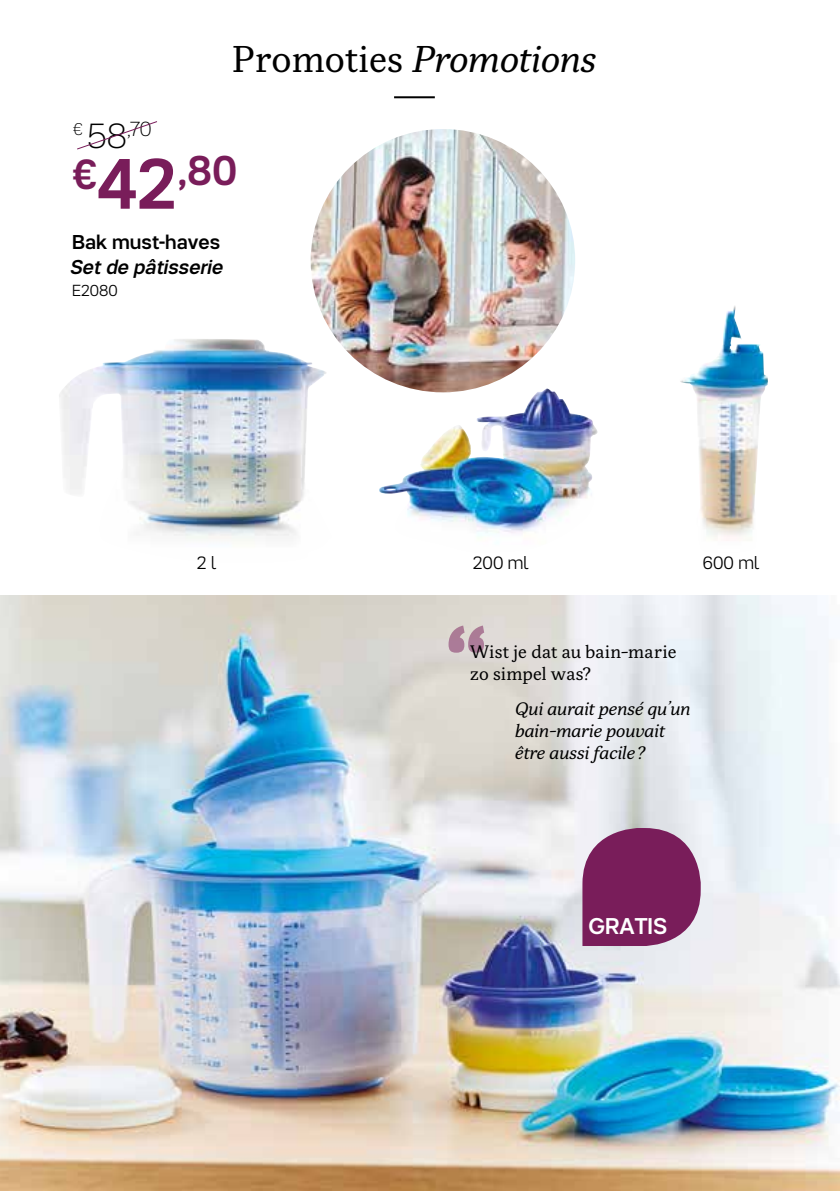
<style>
.page{position:relative;width:840px;height:1191px;background:#fff}
.page>*{position:absolute;margin:0;border:0;box-sizing:border-box;transform-origin:0 0}
.t1{font:500 42px "Tupper PRO";color:#791d5a}
.t2{font:italic 37.2px "Tupper Serif";color:#000}
.t3{font:500 22.8px "Tupper PRO";color:#fff}
.t4{font:100 20.6px "Tupper PRO";color:#000}
.t5{font:500 20px "Tupper PR Oitalic";color:#000}
.t6{font:500 20px "Tupper PRO";color:#000}
.t7{font:italic 18px/22px "Tupper Serif";color:#000}
.t8{font:18px/22px "Tupper Serif";letter-spacing:.01em;color:#000}
.t9{font:300 18px "Tupper PRO";color:#000}
.t10{font:300 16px "Tupper PRO";color:#000}
.s1{font-style:normal}
.s2{font-size:16.8px}
.s3{font-size:35.4px}
.s4{font-size:72px}
</style>
<div class="page">
<img style="left:0;top:595px;width:839px;height:596px">
<svg style="left:77px;top:121px;width:80px;height:29px"></svg>
<img style="left:310px;top:129px;width:265px;height:263px;border-radius:132px">
<svg style="left:582px;top:828px;width:118px;height:118px;background:#88396e"></svg>
<img style="left:59px;top:339px;width:267px;height:202px">
<hr style="left:394px;top:96px;width:40px;height:2px;background:#000">
<img style="left:680px;top:306px;width:87px;height:233px">
<svg style="left:448px;top:625px;width:36px;height:27px"></svg>
<img style="left:379px;top:389px;width:166px;height:105px">
<h2 class="t2" style="left:232px;top:35px;width:365px"><span class="s1">Promoties</span> Promotions</h2>
<p class="t4" style="left:73px;top:113px;width:80px"><span class="s2">€</span> <span class="s3">58</span>,70</p>
<h1 class="t1" style="left:71px;top:136px;width:167px">€<span class="s4">42</span>,80</h1>
<p class="t6" style="left:72px;top:226px;width:150px">Bak must-haves</p>
<p class="t5" style="left:72px;top:250px;width:154px">Set de pâtisserie</p>
<p class="t10" style="left:72px;top:277px;width:47px">E2080</p>
<p class="t9" style="left:197px;top:548px;width:21px">2 l</p>
<p class="t9" style="left:472px;top:548px;width:57px">200 ml</p>
<p class="t9" style="left:702px;top:548px;width:58px">600 ml</p>
<p class="t8" style="left:470px;top:641px;width:208px">Wist je dat au bain-marie zo simpel was?</p>
<p class="t7" style="left:515px;top:697px;width:177px">Qui aurait pensé qu’un bain-marie pouvait être aussi facile ?</p>
<p class="t3" style="left:588px;top:907px;width:80px">GRATIS</p>
</div>
